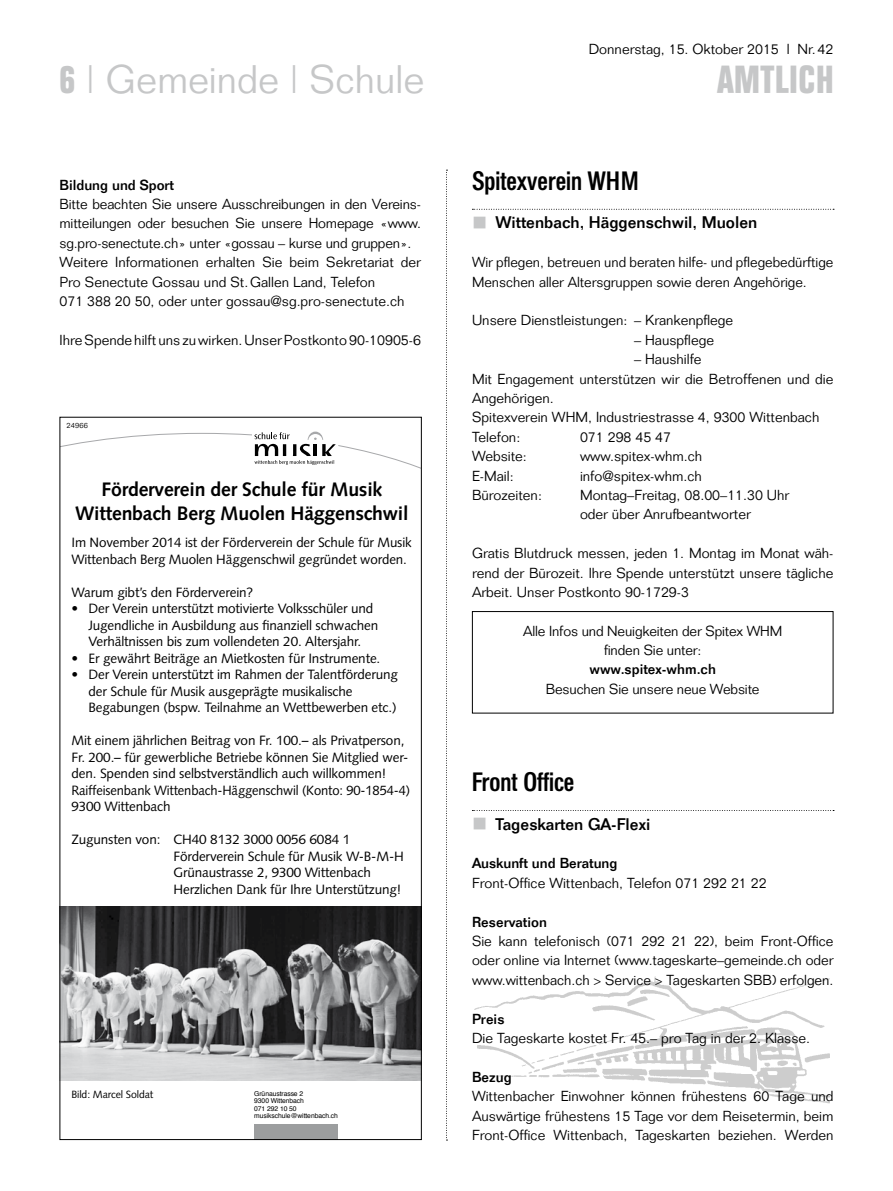
<style>
.page{position:relative;width:893px;height:1191px;background:#fff}
.page>*{position:absolute;margin:0;border:0;box-sizing:border-box;transform-origin:0 0}
.t1{font:300 39px "Folio";color:#c6c7c8}
.t2{font:700 39px "Folio Condensed BQ";letter-spacing:.025em;color:#c6c7c8}
.t3{font:500 26.25px "Folio Condensed BQ";color:#000}
.t4{font:700 19.5px/24px "Syntax";letter-spacing:-.01em;color:#000;text-align:center}
.t5{font:500 16.5px "Folio";color:#000}
.t6{font:300 14.25px/19.4px "Folio";color:#000}
.t7{font:500 14.25px "Folio";color:#000}
.t8{font:13.5px/16.5px "Syntax";letter-spacing:-.01em;color:#000}
.t9{font:10.5px "Syntax";letter-spacing:-.01em;color:#000}
.t10{font:300 7.5px "Folio";letter-spacing:.02em;color:#000}
.t11{font:6.75px/7.5px "Helvetica";letter-spacing:-.01em;color:#000}
.s1{font-family:"Folio Condensed BQ";font-weight:700}
</style>
<div class="page">
<svg style="left:446px;top:170px;width:1px;height:970px"></svg>
<svg style="left:472px;top:209px;width:362px;height:1px"></svg>
<svg style="left:472px;top:810px;width:362px;height:1px"></svg>
<div style="left:472px;top:611px;width:361px;height:102px;border:1px solid #000"></div>
<img style="left:474px;top:976px;width:356px;height:128px">
<div style="left:254px;top:1124px;width:84px;height:16px;background:#9c9e9f"></div>
<svg style="left:62px;top:431px;width:358px;height:38px"></svg>
<img style="left:62px;top:906px;width:358px;height:174px">
<p class="t6" style="left:589px;top:39px;width:246px">Donnerstag, 15. Oktober 2015 l Nr.42</p>
<h1 class="t1" style="left:60px;top:56px;width:366px"><span class="s1">6</span> | Gemeinde | Schule</h1>
<h1 class="t2" style="left:717px;top:58px;width:118px">AMTLICH</h1>
<p class="t7" style="left:60px;top:176px;width:116px">Bildung und Sport</p>
<p class="t6" style="left:60px;top:194px;width:363px">Bitte beachten Sie unsere Ausschreibungen in den Vereins-- mitteilungen oder besuchen Sie unsere Homepage «www. sg.pro-senectute.ch» unter «gossau – kurse und gruppen».<br>Weitere Informationen erhalten Sie beim Sekretariat der Pro Senectute Gossau und St.Gallen Land, Telefon<br>071 388 20 50, oder unter gossau@sg.pro-senectute.ch</p>
<p class="t6" style="left:60px;top:330px;width:363px">Ihre Spende hilft uns zu wirken. Unser Postkonto 90-10905-6</p>
<p class="t10" style="left:67px;top:420px;width:23px">24966</p>
<h3 class="t4" style="left:75px;top:478px;width:335px">Förderverein der Schule für Musik<br>Wittenbach Berg Muolen Häggenschwil</h3>
<p class="t8" style="left:71px;top:534px;width:342px">Im November 2014 ist der Förderverein der Schule für Musik<br>Wittenbach Berg Muolen Häggenschwil gegründet worden.</p>
<p class="t8" style="left:71px;top:584px;width:183px">Warum gibt’s den Förderverein?</p>
<p class="t8" style="left:88px;top:600px;width:291px;text-indent:-17px">• Der Verein unterstützt motivierte Volksschüler und<br>Jugendliche in Ausbildung aus finanziell schwachen<br>Verhältnissen bis zum vollendeten 20. Altersjahr.</p>
<p class="t8" style="left:71px;top:650px;width:310px">• Er gewährt Beiträge an Mietkosten für Instrumente.</p>
<p class="t8" style="left:88px;top:666px;width:311px;text-indent:-17px">• Der Verein unterstützt im Rahmen der Talentförderung der Schule für Musik ausgeprägte musikalische<br>Begabungen (bspw. Teilnahme an Wettbewerben etc.)</p>
<p class="t8" style="left:71px;top:732px;width:340px">Mit einem jährlichen Beitrag von Fr. 100.– als Privatperson, Fr. 200.– für gewerbliche Betriebe können Sie Mitglied wer&shy;den. Spenden sind selbstverständlich auch willkommen!<br>Raiffeisenbank Wittenbach-Häggenschwil (Konto: 90-1854-4)<br>9300 Wittenbach</p>
<p class="t8" style="left:173px;top:831px;width:232px;text-indent:-102px">Zugunsten von: CH40 8132 3000 0056 6084 1<br>Förderverein Schule für Musik W-B-M-H Grünaustrasse 2, 9300 Wittenbach Herzlichen Dank für Ihre Unterstützung!</p>
<p class="t9" style="left:71px;top:1088px;width:84px">Bild: Marcel Soldat</p>
<p class="t11" style="left:254px;top:1089px;width:85px">Grünaustrasse 2<br>9300 Wittenbach<br>071 292 10 50 musikschule@wittenbach.ch</p>
<h2 class="t3" style="left:472px;top:166px;width:168px">Spitexverein WHM</h2>
<p class="t5" style="left:495px;top:213px;width:263px">Wittenbach, Häggenschwil, Muolen</p>
<p class="t6" style="left:472px;top:252px;width:363px">Wir pflegen, betreuen und beraten hilfe- und pflegebedürftige<br>Menschen aller Altersgruppen sowie deren Angehörige.</p>
<p class="t6" style="left:472px;top:311px;width:263px">Unsere Dienstleistungen: – Krankenpflege</p>
<p class="t6" style="left:634px;top:330px;width:81px">– Hauspflege</p>
<p class="t6" style="left:472px;top:349px;width:363px;text-indent:162px">– Haushilfe<br>Mit Engagement unterstützen wir die Betroffenen und die<br>Angehörigen.<br>Spitexverein WHM, Industriestrasse 4, 9300 Wittenbach<br>Telefon:</p>
<p class="t6" style="left:580px;top:427px;width:93px">071 298 45 47</p>
<p class="t6" style="left:472px;top:446px;width:56px">Website:</p>
<p class="t6" style="left:580px;top:446px;width:124px">www.spitex-whm.ch</p>
<p class="t6" style="left:472px;top:466px;width:43px">E-Mail:</p>
<p class="t6" style="left:580px;top:466px;width:123px">info@spitex-whm.ch</p>
<p class="t6" style="left:472px;top:485px;width:71px">Bürozeiten:</p>
<p class="t6" style="left:580px;top:485px;width:211px">Montag–Freitag, 08.00–11.30 Uhr oder über Anrufbeantworter</p>
<p class="t6" style="left:472px;top:543px;width:363px;text-align:justify">Gratis Blutdruck messen, jeden 1. Montag im Monat wäh&shy;rend der Bürozeit. Ihre Spende unterstützt unsere tägliche Arbeit. Unser Postkonto 90-1729-3</p>
<p class="t6" style="left:523px;top:621px;width:261px;text-align:center">Alle Infos und Neuigkeiten der Spitex WHM finden Sie unter:</p>
<p class="t7" style="left:589px;top:661px;width:128px">www.spitex-whm.ch</p>
<p class="t6" style="left:546px;top:679px;width:215px">Besuchen Sie unsere neue Website</p>
<h2 class="t3" style="left:472px;top:767px;width:104px">Front Office</h2>
<p class="t5" style="left:495px;top:814px;width:156px">Tageskarten GA-Flexi</p>
<p class="t7" style="left:472px;top:854px;width:147px">Auskunft und Beratung</p>
<p class="t6" style="left:472px;top:873px;width:296px">Front-Office Wittenbach, Telefon 071 292 21 22</p>
<p class="t7" style="left:472px;top:913px;width:76px">Reservation</p>
<p class="t6" style="left:472px;top:931px;width:363px;text-align:justify">Sie kann telefonisch (071 292 21 22), beim Front-Office oder online via Internet (www.tageskarte–gemeinde.ch oder www.wittenbach.ch &gt; Service &gt; Tageskarten SBB) erfolgen.</p>
<p class="t7" style="left:472px;top:1010px;width:34px">Preis</p>
<p class="t6" style="left:472px;top:1028px;width:340px">Die Tageskarte kostet Fr. 45.– pro Tag in der 2. Klasse.</p>
<p class="t7" style="left:472px;top:1068px;width:41px">Bezug</p>
<p class="t6" style="left:472px;top:1086px;width:363px;text-align:justify">Wittenbacher Einwohner können frühestens 60 Tage und Auswärtige frühestens 15 Tage vor dem Reisetermin, beim Front-Office Wittenbach, Tageskarten beziehen. Werden</p>
</div>
